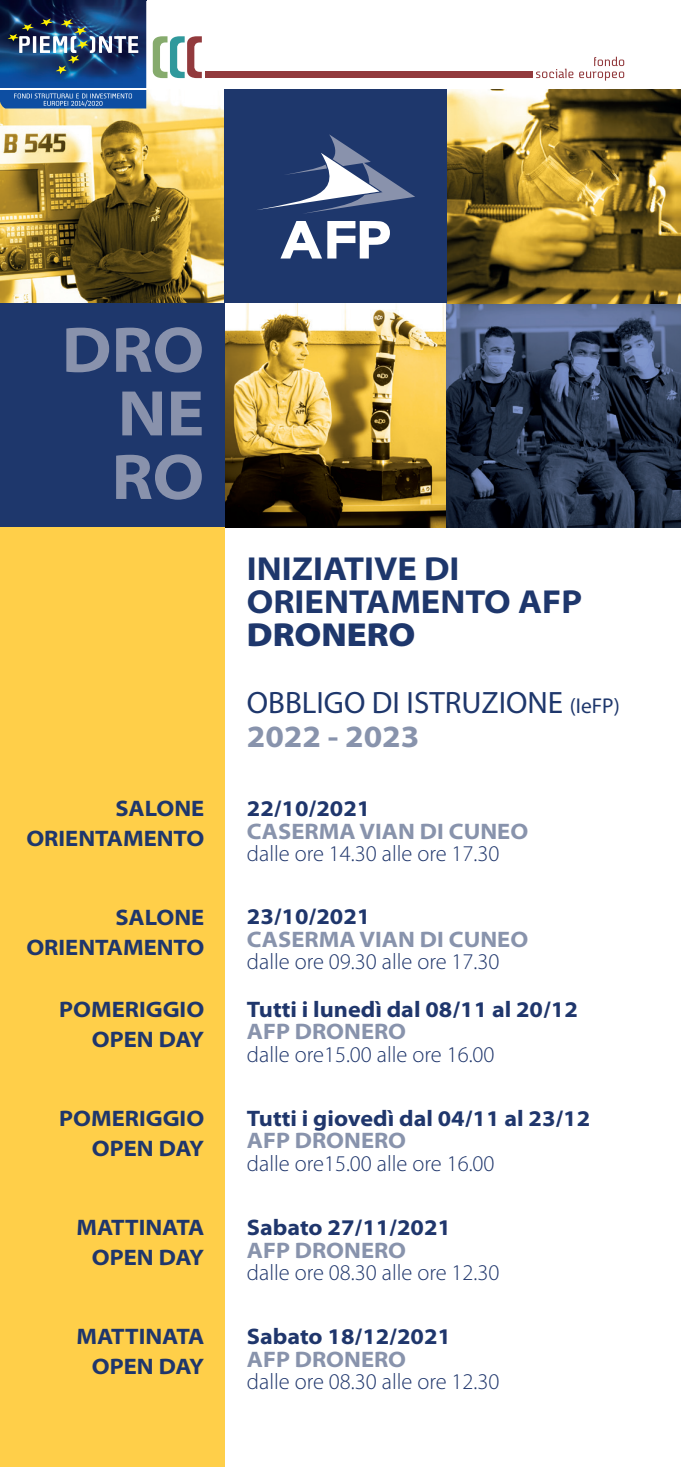
<style>
.page{position:relative;width:681px;height:1467px;background:#fff}
.page>*{position:absolute;margin:0;border:0;box-sizing:border-box;transform-origin:0 0}
.t1{font:700 semi-expanded 65px/63.5px "Myriad Pro";letter-spacing:-.005em;color:#8992ac;text-align:justify}
.t2{font:700 semi-expanded 33.5px/33.5px "Myriad Pro";color:#1e376c}
.t3{font:33.5px "Myriad Variable Concept";letter-spacing:.3em;color:#1e376c}
.t4{font:31px/33.5px "Myriad Pro";color:#1e376c}
.t5{font:700 semi-expanded 22.5px/30px "Myriad Pro";color:#1f366c;text-align:right}
.t6{font:300 22.5px "Myriad Pro";color:#1f366c}
.t7{font:700 semi-expanded 22.5px "Myriad Pro";color:#8893ac}
.s1{font-size:21.5px}
.s2{font-weight:700;font-stretch:semi-expanded;color:#8893ac}
</style>
<div class="page">
<img style="left:0;top:90px;width:224px;height:213px">
<div style="left:224px;top:89px;width:223px;height:215px;background:#1e376c"></div>
<img style="left:224px;top:304px;width:456px;height:223px">
<img style="left:447px;top:90px;width:233px;height:214px">
<div style="left:0;top:303px;width:224px;height:224px;background:#1e376c"></div>
<div style="left:0;top:527px;width:224px;height:940px;background:#ffcf49"></div>
<svg style="left:280px;top:221px;width:110px;height:38px"></svg>
<svg style="left:257px;top:134px;width:158px;height:80px"></svg>
<img style="left:0;top:0;width:146px;height:108px">
<hr style="left:0;top:89px;width:146px;height:1px;background:#fff">
<svg style="left:7px;top:24px;width:27px;height:29px"></svg>
<hr style="left:33px;top:36px;width:3px;height:17px;background:#fff">
<svg style="left:14px;top:94px;width:118px;height:13px;background:#346bb1"></svg>
<div style="left:205px;top:72px;width:327px;height:6px;background:#923a3d"></div>
<svg style="left:152px;top:36px;width:50px;height:42px"></svg>
<img style="left:40px;top:18px;width:98px;height:56px">
<svg style="left:536px;top:69px;width:37px;height:9px"></svg>
<svg style="left:579px;top:57px;width:45px;height:24px"></svg>
<h1 class="t1" style="left:112px;top:319px;width:94px;text-indent:-50px">DRO NE RO</h1>
<p class="t5" style="left:26px;top:794px;width:179px">SALONE<br>ORIENTAMENTO</p>
<p class="t5" style="left:26px;top:902px;width:179px">SALONE<br>ORIENTAMENTO</p>
<p class="t5" style="left:59px;top:994px;width:146px">POMERIGGIO<br>OPEN DAY</p>
<p class="t5" style="left:59px;top:1104px;width:146px">POMERIGGIO<br>OPEN DAY</p>
<p class="t5" style="left:76px;top:1213px;width:129px">MATTINATA<br>OPEN DAY</p>
<p class="t5" style="left:76px;top:1322px;width:129px">MATTINATA<br>OPEN DAY</p>
<h2 class="t2" style="left:247px;top:552px;width:336px">INIZIATIVE DI<br>ORIENTAMENTO AFP</h2>
<h2 class="t3" style="left:247px;top:615px;width:157px">DRONERO</h2>
<h3 class="t4" style="left:247px;top:685px;width:374px">OBBLIGO DI ISTRUZIONE <span class="s1">(IeFP)<br></span><span class="s2">2022 - 2023</span></h3>
<p class="t5" style="left:247px;top:794px;width:125px">22/10/2021</p>
<p class="t7" style="left:247px;top:818px;width:283px">CASERMA VIAN DI CUNEO</p>
<p class="t6" style="left:247px;top:840px;width:254px">dalle ore 14.30 alle ore 17.30</p>
<p class="t5" style="left:247px;top:902px;width:125px">23/10/2021</p>
<p class="t7" style="left:247px;top:926px;width:283px">CASERMA VIAN DI CUNEO</p>
<p class="t6" style="left:247px;top:948px;width:254px">dalle ore 09.30 alle ore 17.30</p>
<p class="t5" style="left:247px;top:994px;width:332px">Tutti i lunedì dal 08/11 al 20/12</p>
<p class="t7" style="left:247px;top:1019px;width:161px">AFP DRONERO</p>
<p class="t6" style="left:247px;top:1041px;width:249px">dalle ore15.00 alle ore 16.00</p>
<p class="t5" style="left:247px;top:1104px;width:345px">Tutti i giovedì dal 04/11 al 23/12</p>
<p class="t7" style="left:247px;top:1128px;width:161px">AFP DRONERO</p>
<p class="t6" style="left:247px;top:1150px;width:249px">dalle ore15.00 alle ore 16.00</p>
<p class="t5" style="left:247px;top:1213px;width:205px">Sabato 27/11/2021</p>
<p class="t7" style="left:247px;top:1237px;width:161px">AFP DRONERO</p>
<p class="t6" style="left:247px;top:1259px;width:254px">dalle ore 08.30 alle ore 12.30</p>
<p class="t5" style="left:247px;top:1322px;width:205px">Sabato 18/12/2021</p>
<p class="t7" style="left:247px;top:1346px;width:161px">AFP DRONERO</p>
<p class="t6" style="left:247px;top:1368px;width:254px">dalle ore 08.30 alle ore 12.30</p>
</div>
